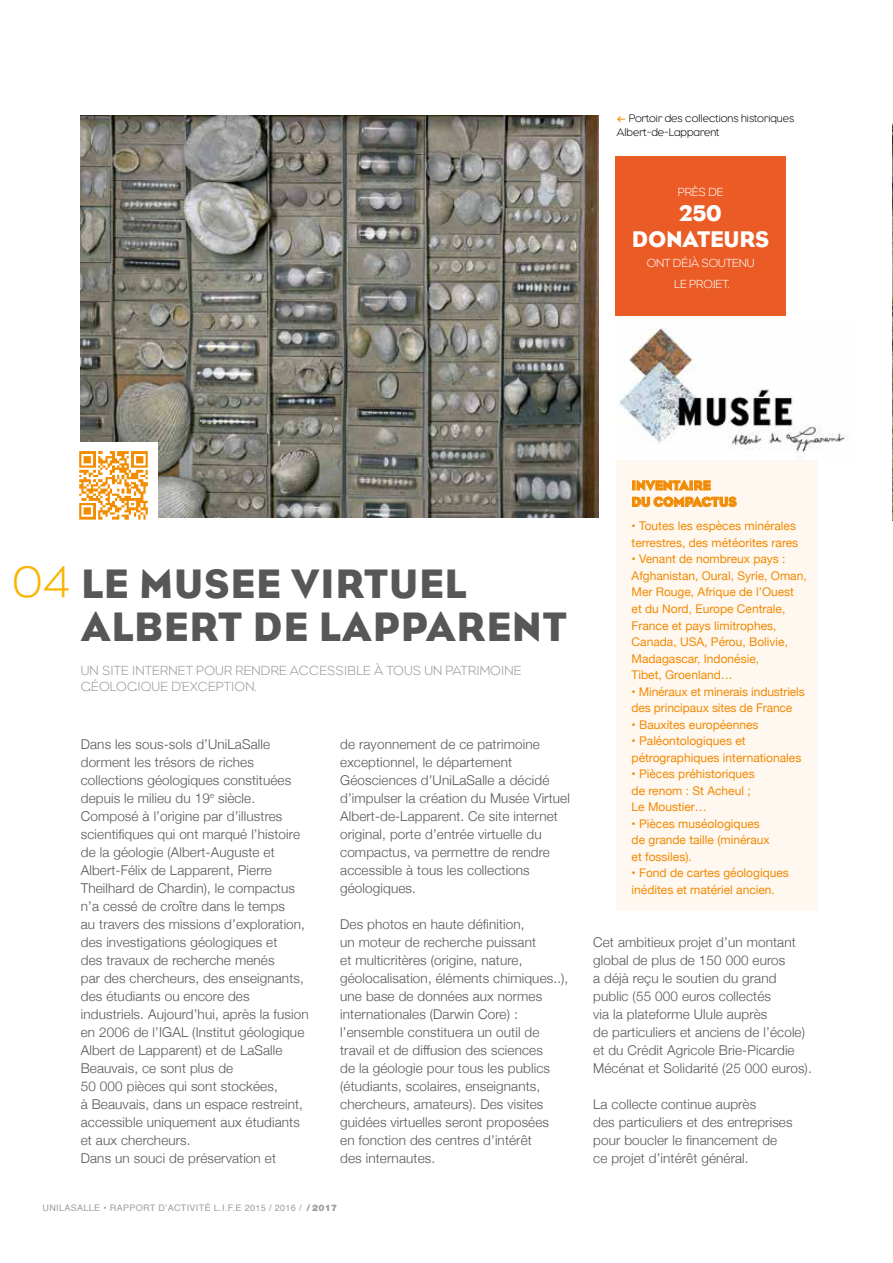
<style>
.page{position:relative;width:893px;height:1263px;background:#fff}
.page>*{position:absolute;margin:0;border:0;box-sizing:border-box;transform-origin:0 0}
.t1{font:42px/43.5px "Eagle";letter-spacing:.02em;color:#575756}
.t2{font:23.1px/25.5px "Eagle";letter-spacing:-.01em;color:#fff;text-align:center}
.t3{font:300 13.5px/18px "Helvetica Neue";letter-spacing:.01em;color:#575756}
.t4{font:300 13.5px/16.5px "Eagle";letter-spacing:.01em;color:#999898}
.t5{font:13.5px/16.5px "Eagle";color:#f18a04}
.t6{font:12px/16.5px "Helvetica Neue";color:#f18a04}
.t7{font:300 12px/20.7px "Eagle";letter-spacing:-.01em;color:#fff;text-align:center}
.t8{font:300 11.25px/13.5px "Eagle";color:#000}
.t9{font:9px "Helvetica";letter-spacing:.04em;color:#9d9d9c}
.s1{font-family:"Tabac Sans";font-weight:500;color:#f18a04}
.s2{font-weight:300;font-size:45px;color:#fab400}
.s3{font-family:"Helvetica Neue LT";font-weight:900}
</style>
<div class="page">
<img style="left:81px;top:115px;width:517px;height:402px">
<img style="left:892px;top:123px;width:1px;height:397px">
<div style="left:616px;top:460px;width:202px;height:450px;background:#fff8f0"></div>
<svg style="left:632px;top:480px;width:105px;height:27px"></svg>
<div style="left:616px;top:157px;width:170px;height:159px;background:#eb5b25"></div>
<img style="left:619px;top:328px;width:229px;height:128px">
<img style="left:79px;top:442px;width:78px;height:78px">
<p class="t8" style="left:617px;top:112px;width:179px"><span class="s1">←</span> Portoir des collections historiques<br>Albert-de-Lapparent</p>
<p class="t7" style="left:678px;top:181px;width:47px">PRÈS DE</p>
<h2 class="t2" style="left:632px;top:200px;width:139px">250<br>DONATEURS</h2>
<p class="t7" style="left:647px;top:253px;width:109px">ONT DÉJÀ SOUTENU<br>LE PROJET.</p>
<h1 class="t1" style="left:81px;top:561px;width:487px;text-indent:-69px"><span class="s2">04</span> LE MUSEE VIRTUEL<br>ALBERT DE LAPPARENT</h1>
<p class="t4" style="left:81px;top:662px;width:442px">UN SITE INTERNET POUR RENDRE ACCESSIBLE À TOUS UN PATRIMOINE<br>GÉOLOGIQUE D’EXCEPTION.</p>
<p class="t3" style="left:81px;top:734px;width:229px">Dans les sous-sols d’UniLaSalle dorment les trésors de riches collections géologiques constituées depuis le milieu du 19<sup>e</sup> siècle.<br>Composé à l’origine par d’illustres scientifiques qui ont marqué l’histoire de la géologie (Albert-Auguste et Albert-Félix de Lapparent, Pierre Theilhard de Chardin), le compactus n’a cessé de croître dans le temps<br>au travers des missions d’exploration, des investigations géologiques et<br>des travaux de recherche menés<br>par des chercheurs, des enseignants, des étudiants ou encore des industriels. Aujourd’hui, après la fusion en 2006 de l’IGAL (Institut géologique Albert de Lapparent) et de LaSalle Beauvais, ce sont plus de<br>50 000 pièces qui sont stockées,<br>à Beauvais, dans un espace restreint, accessible uniquement aux étudiants et aux chercheurs.<br>Dans un souci de préservation et</p>
<p class="t3" style="left:340px;top:734px;width:231px">de rayonnement de ce patrimoine exceptionnel, le département Géosciences d’UniLaSalle a décidé d’impulser la création du Musée Virtuel Albert-de-Lapparent. Ce site internet original, porte d’entrée virtuelle du compactus, va permettre de rendre accessible à tous les collections géologiques.</p>
<p class="t3" style="left:340px;top:914px;width:230px">Des photos en haute définition,<br>un moteur de recherche puissant<br>et multicritères (origine, nature, géolocalisation, éléments chimiques..), une base de données aux normes internationales (Darwin Core) : l’ensemble constituera un outil de travail et de diffusion des sciences<br>de la géologie pour tous les publics (étudiants, scolaires, enseignants, chercheurs, amateurs). Des visites guidées virtuelles seront proposées<br>en fonction des centres d’intérêt<br>des internautes.</p>
<p class="t9" style="left:43px;top:1201px;width:296px">UNILASALLE • RAPPORT D’ACTIVITÉ L.I.F.E 2015 / 2016 / <span class="s3">/ 2017</span></p>
<p class="t5" style="left:632px;top:477px;width:107px">INVENTAIRE<br>DU COMPACTUS</p>
<p class="t6" style="left:632px;top:519px;width:168px">• Toutes les espèces minérales terrestres, des météorites rares</p>
<p class="t6" style="left:632px;top:552px;width:177px">• Venant de nombreux pays :<br>Afghanistan, Oural, Syrie, Oman,<br>Mer Rouge, Afrique de l’Ouest et du Nord, Europe Centrale,<br>France et pays limitrophes,<br>Canada, USA, Pérou, Bolivie,<br>Madagascar, Indonésie,<br>Tibet, Groenland…</p>
<p class="t6" style="left:632px;top:684px;width:175px">• Minéraux et minerais industriels des principaux sites de France</p>
<p class="t6" style="left:632px;top:717px;width:128px">• Bauxites européennes</p>
<p class="t6" style="left:632px;top:733px;width:171px">• Paléontologiques et pétrographiques internationales</p>
<p class="t6" style="left:632px;top:766px;width:125px">• Pièces préhistoriques de renom : St Acheul ;<br>Le Moustier…</p>
<p class="t6" style="left:632px;top:816px;width:140px">• Pièces muséologiques de grande taille (minéraux et fossiles).</p>
<p class="t6" style="left:632px;top:865px;width:159px">• Fond de cartes géologiques inédites et matériel ancien.</p>
<p class="t3" style="left:593px;top:932px;width:220px">Cet ambitieux projet d’un montant global de plus de 150 000 euros<br>a déjà reçu le soutien du grand public (55 000 euros collectés<br>via la plateforme Ulule auprès<br>de particuliers et anciens de l’école) et du Crédit Agricole Brie-Picardie Mécénat et Solidarité (25 000 euros).</p>
<p class="t3" style="left:593px;top:1094px;width:201px">La collecte continue auprès<br>des particuliers et des entreprises pour boucler le financement de ce projet d’intérêt général.</p>
</div>
